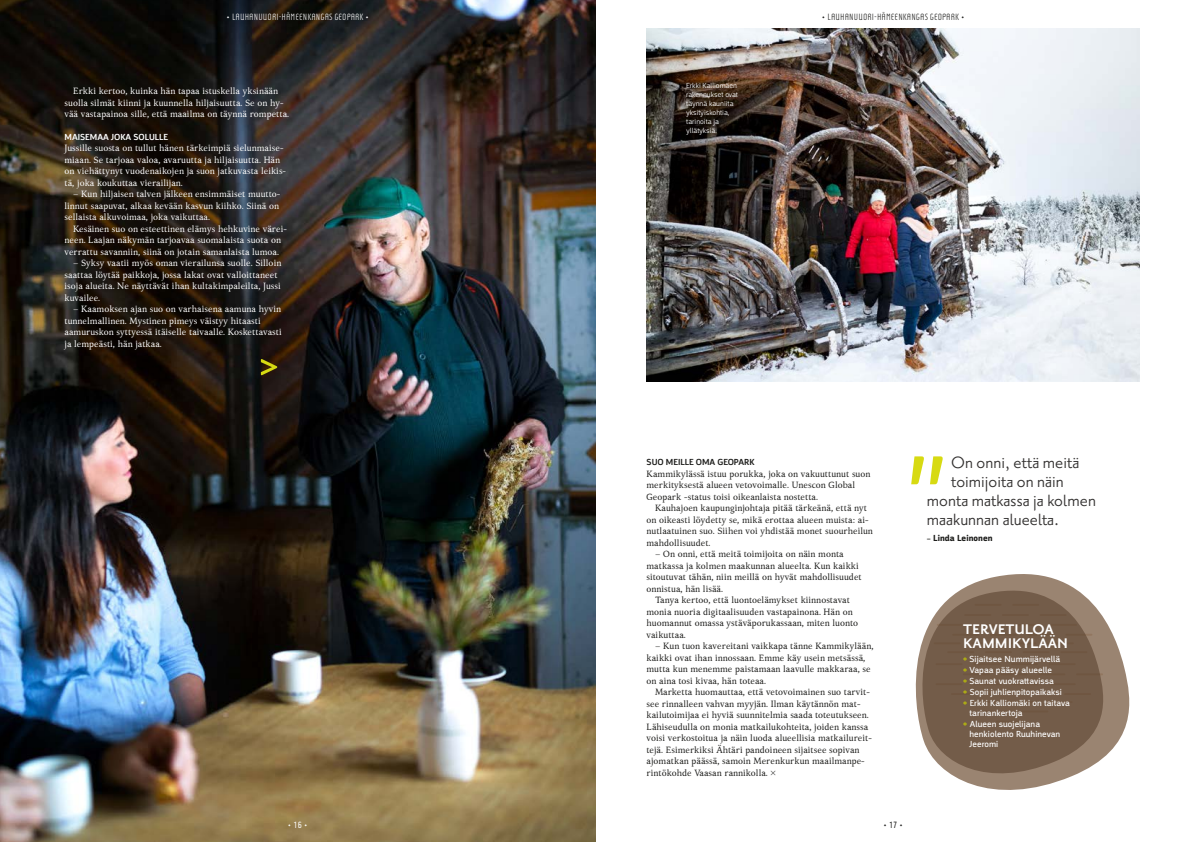
<style>
.page{position:relative;width:1191px;height:842px;background:#fff}
.page>*{position:absolute;margin:0;border:0;box-sizing:border-box;transform-origin:0 0}
.t1{font:19.9px "Priori Sans OT";color:#312f2e}
.t2{font:700 17px/14px "Priori Sans OT";color:#fff}
.t3{font:300 10px "Adso";letter-spacing:.01em;color:#1d1d1b}
.t4{font:300 10px "Adso";letter-spacing:.01em;color:#fff}
.t5{font:9px/11.5px "Kelvinch";color:#1d1d1b}
.t6{font:9px/11.5px "Kelvinch";color:#fff}
.t7{font:9px/11px "Argumentum";letter-spacing:.01em;color:#fff}
.t8{font:500 9px "Argumentum";color:#fff}
.t9{font:500 9px "Argumentum";color:#1d1d1b}
.t10{font:700 9px "Argumentum";letter-spacing:.01em;color:#1d1d1b}
.t11{font:300 7.5px/9px "Argumentum";color:#fff}
.s1{font-size:8px}
.s2{font-family:"Priori Sans OT";font-weight:700;font-size:11px;color:#c5cc00}
.s3{font-weight:400}
</style>
<div class="page">
<img style="left:0;top:0;width:595px;height:842px">
<svg style="left:261px;top:359px;width:16px;height:16px"></svg>
<svg style="left:915px;top:574px;width:215px;height:216px;fill:#735c49"></svg>
<img style="left:646px;top:29px;width:494px;height:353px">
<svg style="left:911px;top:456px;width:32px;height:28px"></svg>
<p class="t4" style="left:226px;top:10px;width:145px">◆ LAUHANVUORI-HÄMEENKANGAS GEOPARK ◆</p>
<p class="t3" style="left:821px;top:10px;width:145px">◆ LAUHANVUORI-HÄMEENKANGAS GEOPARK ◆</p>
<p class="t6" style="left:64px;top:85px;width:226px;text-align:center">Erkki kertoo, kuinka hän tapaa istuskella yksinään suolla silmät kiinni ja kuunnella hiljaisuutta. Se on hy&shy;vää vastapainoa sille, että maailma on täynnä rompetta.</p>
<p class="t8" style="left:64px;top:131px;width:105px">MAISEMAA JOKA SOLULLE</p>
<p class="t6" style="left:64px;top:142px;width:223px">Jussille suosta on tullut hänen tärkeimpiä sielunmaise&shy;miaan. Se tarjoaa valoa, avaruutta ja hiljaisuutta. Hän on viehättynyt vuodenaikojen ja suon jatkuvasta leikis&shy;tä, joka koukuttaa vierailijan.</p>
<p class="t6" style="left:64px;top:188px;width:217px;text-indent:9px">– Kun hiljaisen talven jälkeen ensimmäiset muutto&shy;linnut saapuvat, alkaa kevään kasvun kiihko. Siinä on sellaista alkuvoimaa, joka vaikuttaa.</p>
<p class="t6" style="left:64px;top:223px;width:224px;text-indent:9px">Kesäinen suo on esteettinen elämys hehkuvine värei&shy;neen. Laajan näkymän tarjoavaa suomalaista suota on verrattu savanniin, siinä on jotain samanlaista lumoa.</p>
<p class="t6" style="left:64px;top:257px;width:218px;text-indent:9px">– Syksy vaatii myös oman vierailunsa suolle. Silloin saattaa löytää paikkoja, jossa lakat ovat valloittaneet isoja alueita. Ne näyttävät ihan kultakimpaleilta, Jussi kuvailee.</p>
<p class="t6" style="left:64px;top:303px;width:219px;text-indent:9px">– Kaamoksen ajan suo on varhaisena aamuna hyvin tunnelmallinen. Mystinen pimeys väistyy hitaasti aamuruskon syttyessä itäiselle taivaalle. Koskettavasti ja lempeästi, hän jatkaa.</p>
<p class="t11" style="left:686px;top:81px;width:53px">Erkki Kalliomäen rakennukset ovat täynnä kauniita yksityiskohtia, tarinoita ja yllätyksiä.</p>
<p class="t9" style="left:646px;top:457px;width:110px">SUO MEILLE OMA GEOPARK</p>
<p class="t5" style="left:646px;top:468px;width:225px">Kammikylässä istuu porukka, joka on vakuuttunut suon merkityksestä alueen vetovoimalle. Unescon Global<br>Geopark -status toisi oikeanlaista nostetta.</p>
<p class="t5" style="left:646px;top:502px;width:228px;text-indent:9px">Kauhajoen kaupunginjohtaja pitää tärkeänä, että nyt on oikeasti löydetty se, mikä erottaa alueen muista: ai&shy;nutlaatuinen suo. Siihen voi yhdistää monet suourheilun mahdollisuudet.</p>
<p class="t5" style="left:646px;top:548px;width:217px;text-indent:9px">– On onni, että meitä toimijoita on näin monta matkassa ja kolmen maakunnan alueelta. Kun kaikki sitoutuvat tähän, niin meillä on hyvät mahdollisuudet onnistua, hän lisää.</p>
<p class="t5" style="left:646px;top:594px;width:213px;text-indent:9px">Tanya kertoo, että luontoelämykset kiinnostavat monia nuoria digitaalisuuden vastapainona. Hän on huomannut omassa ystäväporukassaan, miten luonto vaikuttaa.</p>
<p class="t5" style="left:646px;top:640px;width:229px;text-indent:9px">– Kun tuon kavereitani vaikkapa tänne Kammikylään, kaikki ovat ihan innossaan. Emme käy usein metsässä, mutta kun menemme paistamaan laavulle makkaraa, se on aina tosi kivaa, hän toteaa.</p>
<p class="t5" style="left:646px;top:686px;width:227px;text-indent:9px">Marketta huomauttaa, että vetovoimainen suo tarvit&shy;see rinnalleen vahvan myyjän. Ilman käytännön mat&shy;kailutoimijaa ei hyviä suunnitelmia saada toteutukseen.<br>Lähiseudulla on monia matkailukohteita, joiden kanssa voisi verkostoitua ja näin luoda alueellisia matkailureit&shy;tejä. Esimerkiksi Ähtäri pandoineen sijaitsee sopivan ajomatkan päässä, samoin Merenkurkun maailmanpe&shy;rintökohde Vaasan rannikolla. ✕</p>
<h1 class="t1" style="left:951px;top:454px;width:130px">On onni, että meitä</h1>
<h1 class="t1" style="left:951px;top:473px;width:114px">toimijoita on näin</h1>
<h1 class="t1" style="left:927px;top:492px;width:171px">monta matkassa ja kolmen</h1>
<h1 class="t1" style="left:927px;top:511px;width:134px">maakunnan alueelta.</h1>
<p class="t10" style="left:927px;top:532px;width:67px"><span class="s1">–</span> Linda Leinonen</p>
<h2 class="t2" style="left:963px;top:623px;width:106px">TERVETULOA<br>KAMMIKYLÄÄN</h2>
<p class="t7" style="left:963px;top:654px;width:108px"><span class="s2">º</span> Sijaitsee Nummijärvellä<br><span class="s2">º</span> Vapaa pääsy alueelle<br><span class="s2">º</span> Saunat vuokrattavissa<br><span class="s2">º</span> Sopii juhlienpitopaikaksi<br><span class="s2">º</span> Erkki Kalliomäki on taitava</p>
<p class="t7" style="left:963px;top:708px;width:78px;text-indent:6px">tarinankertoja<br><span class="s2">º</span> Alueen suojelijana</p>
<p class="t7" style="left:969px;top:729px;width:92px;line-height:10px">henkiolento Ruuhinevan<br>Jeeromi</p>
<p class="t4" style="left:288px;top:817px;width:22px">◆ <span class="s3">16</span> ◆</p>
<p class="t3" style="left:883px;top:817px;width:22px">◆ <span class="s3">17</span> ◆</p>
</div>
